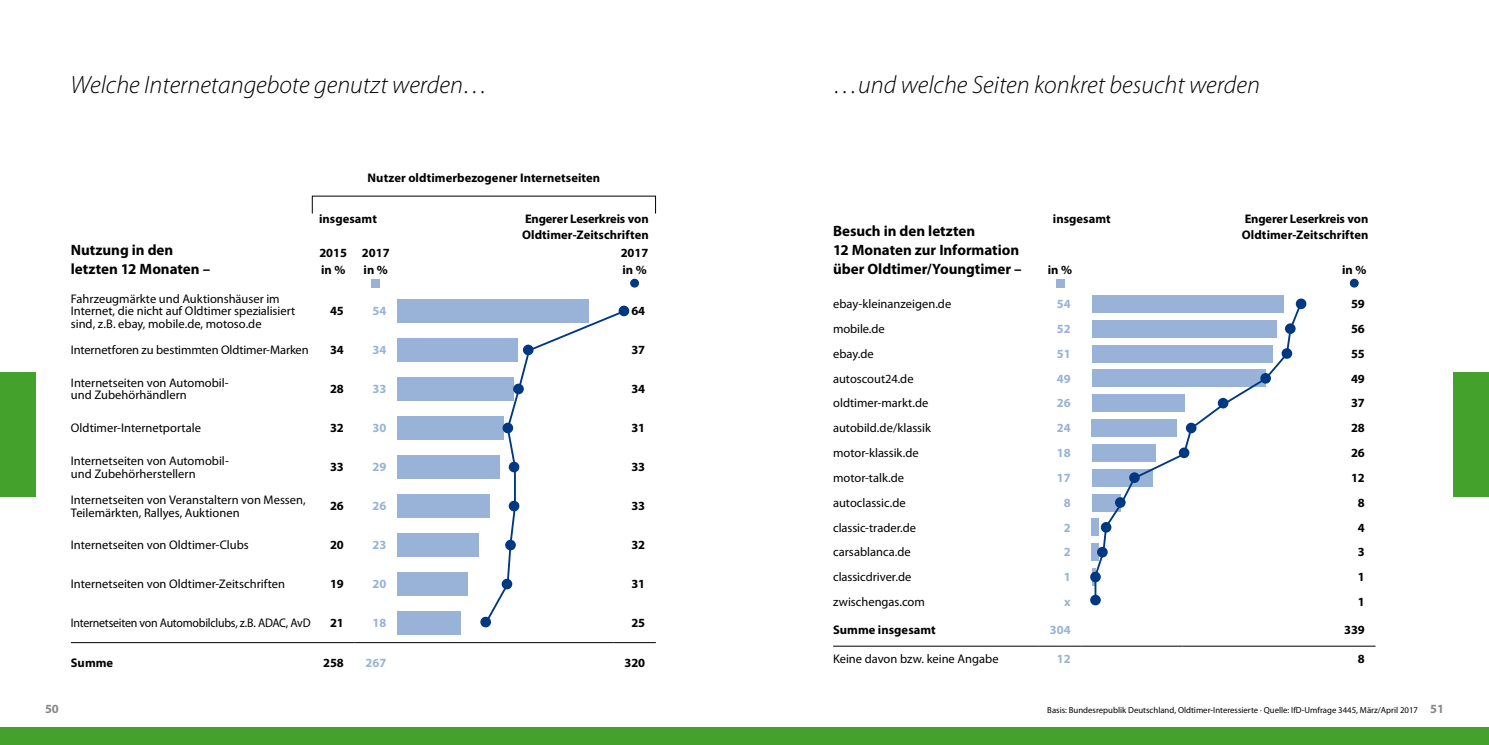
<style>
.page{position:relative;width:1489px;height:745px;background:#fff}
.page>*{position:absolute;margin:0;border:0;box-sizing:border-box;transform-origin:0 0}
.t1{font:italic 300 25px "Myriad Pro";color:#000}
.t2{font:700 15px/18.8px "Myriad Pro";color:#000}
.t3{font:12.5px/12.5px "Myriad Pro";color:#000}
.t4{font:700 12.5px/16.2px "Myriad Pro";color:#000}
.t5{font:700 12.5px "Myriad Pro";color:#98b3d7}
.t6{font:12.5px "Myriad Pro";letter-spacing:-.02em;color:#000;scale:.95 1}
.t7{font:700 12.5px "Myriad Pro";color:#87888a}
.t8{font:8.75px "Myriad Pro";color:#000}
.s1{font-weight:700;font-size:12.5px;color:#87888a}
</style>
<div class="page">
<div style="left:0;top:372px;width:35px;height:124px;background:#44a12b"></div>
<div style="left:0;top:726px;width:1488px;height:18px;background:#44a12b"></div>
<div style="left:1453px;top:372px;width:35px;height:124px;background:#44a12b"></div>
<hr style="left:71px;top:642px;width:241px;height:1px;background:#000">
<hr style="left:312px;top:642px;width:42px;height:1px;background:#000">
<hr style="left:354px;top:642px;width:43px;height:1px;background:#000">
<hr style="left:397px;top:642px;width:87px;height:1px;background:#000">
<hr style="left:484px;top:642px;width:129px;height:1px;background:#000">
<hr style="left:613px;top:642px;width:43px;height:1px;background:#000">
<div style="left:371px;top:278px;width:9px;height:9px;background:#98b3d7"></div>
<div style="left:630px;top:279px;width:8px;height:8px;background:#003882;border-radius:50%"></div>
<div style="left:630px;top:278px;width:9px;height:9px;border:1px solid #003882;border-radius:50%"></div>
<div style="left:397px;top:299px;width:191px;height:23px;background:#98b3d7"></div>
<div style="left:619px;top:306px;width:9px;height:9px;background:#003882;border-radius:50%"></div>
<div style="left:618px;top:305px;width:11px;height:11px;border:1px solid #003882;border-radius:50%"></div>
<div style="left:397px;top:338px;width:120px;height:23px;background:#98b3d7"></div>
<div style="left:397px;top:377px;width:117px;height:23px;background:#98b3d7"></div>
<div style="left:397px;top:416px;width:106px;height:23px;background:#98b3d7"></div>
<div style="left:397px;top:455px;width:103px;height:23px;background:#98b3d7"></div>
<div style="left:397px;top:494px;width:92px;height:23px;background:#98b3d7"></div>
<div style="left:397px;top:533px;width:81px;height:23px;background:#98b3d7"></div>
<div style="left:397px;top:572px;width:71px;height:23px;background:#98b3d7"></div>
<div style="left:397px;top:611px;width:64px;height:23px;background:#98b3d7"></div>
<div style="left:481px;top:617px;width:9px;height:9px;background:#003882;border-radius:50%"></div>
<div style="left:480px;top:616px;width:11px;height:11px;border:1px solid #003882;border-radius:50%"></div>
<svg style="left:484px;top:308px;width:142px;height:316px"></svg>
<hr style="left:833px;top:645px;width:205px;height:1px;background:#000">
<hr style="left:1038px;top:645px;width:43px;height:1px;background:#000">
<hr style="left:1081px;top:645px;width:101px;height:1px;background:#000">
<hr style="left:1182px;top:645px;width:150px;height:1px;background:#000">
<hr style="left:1332px;top:645px;width:43px;height:1px;background:#000">
<div style="left:1055px;top:278px;width:9px;height:9px;background:#98b3d7"></div>
<div style="left:1350px;top:279px;width:7px;height:8px;background:#003882;border-radius:50%"></div>
<div style="left:1349px;top:278px;width:9px;height:9px;border:1px solid #003882;border-radius:50%"></div>
<div style="left:1091px;top:295px;width:192px;height:17px;background:#98b3d7"></div>
<div style="left:1295px;top:298px;width:11px;height:11px;background:#003882;border-radius:50%"></div>
<div style="left:1091px;top:394px;width:92px;height:18px;background:#98b3d7"></div>
<div style="left:1091px;top:419px;width:85px;height:17px;background:#98b3d7"></div>
<div style="left:1091px;top:443px;width:64px;height:18px;background:#98b3d7"></div>
<div style="left:1091px;top:468px;width:61px;height:18px;background:#98b3d7"></div>
<div style="left:1091px;top:493px;width:29px;height:18px;background:#98b3d7"></div>
<div style="left:1091px;top:518px;width:7px;height:18px;background:#98b3d7"></div>
<div style="left:1091px;top:543px;width:7px;height:17px;background:#98b3d7"></div>
<div style="left:1090px;top:571px;width:10px;height:11px;background:#003882;border-radius:50%"></div>
<div style="left:1090px;top:594px;width:10px;height:11px;background:#003882;border-radius:50%"></div>
<svg style="left:1093px;top:300px;width:210px;height:301px"></svg>
<h1 class="t1" style="left:71px;top:70px;width:419px">Welche Internetangebote genutzt werden…</h1>
<h1 class="t1" style="left:833px;top:70px;width:428px">…und welche Seiten konkret besucht werden</h1>
<p class="t4" style="left:367px;top:169px;width:234px">Nutzer oldtimerbezogener Internetseiten</p>
<p class="t4" style="left:319px;top:210px;width:59px">insgesamt</p>
<p class="t4" style="left:522px;top:210px;width:128px">Engerer Leserkreis von<br>Oldtimer-Zeitschriften</p>
<p class="t2" style="left:71px;top:240px;width:141px">Nutzung in den letzten 12 Monaten –</p>
<p class="t4" style="left:319px;top:244px;width:29px">2015 in %</p>
<p class="t4" style="left:362px;top:244px;width:29px">2017 in %</p>
<p class="t4" style="left:620px;top:244px;width:29px">2017 in %</p>
<p class="t3" style="left:71px;top:292px;width:226px">Fahrzeugmärkte und Auktionshäuser im<br>Internet, die nicht auf Oldtimer spezialisiert sind, z.B. ebay, mobile.de, motoso.de</p>
<p class="t4" style="left:330px;top:302px;width:15px">45</p>
<p class="t5" style="left:372px;top:302px;width:15px">54</p>
<p class="t4" style="left:631px;top:302px;width:15px">64</p>
<p class="t3" style="left:71px;top:343px;width:239px">Internetforen zu bestimmten Oldtimer-Marken</p>
<p class="t4" style="left:330px;top:341px;width:15px">34</p>
<p class="t5" style="left:372px;top:341px;width:15px">34</p>
<p class="t4" style="left:631px;top:341px;width:15px">37</p>
<p class="t3" style="left:71px;top:376px;width:159px">Internetseiten von Automobil&shy;und Zubehörhändlern</p>
<p class="t4" style="left:330px;top:380px;width:15px">28</p>
<p class="t5" style="left:372px;top:380px;width:15px">33</p>
<p class="t4" style="left:631px;top:380px;width:15px">34</p>
<p class="t3" style="left:71px;top:421px;width:132px">Oldtimer-Internetportale</p>
<p class="t4" style="left:330px;top:419px;width:15px">32</p>
<p class="t5" style="left:372px;top:419px;width:15px">30</p>
<p class="t4" style="left:631px;top:419px;width:15px">31</p>
<p class="t3" style="left:71px;top:454px;width:159px">Internetseiten von Automobil&shy;und Zubehörherstellern</p>
<p class="t4" style="left:330px;top:458px;width:15px">33</p>
<p class="t5" style="left:372px;top:458px;width:15px">29</p>
<p class="t4" style="left:631px;top:458px;width:15px">33</p>
<p class="t3" style="left:71px;top:493px;width:236px">Internetseiten von Veranstaltern von Messen,<br>Teilemärkten, Rallyes, Auktionen</p>
<p class="t4" style="left:330px;top:497px;width:15px">26</p>
<p class="t5" style="left:372px;top:497px;width:15px">26</p>
<p class="t4" style="left:631px;top:497px;width:15px">33</p>
<p class="t3" style="left:71px;top:538px;width:179px">Internetseiten von Oldtimer-Clubs</p>
<p class="t4" style="left:330px;top:536px;width:15px">20</p>
<p class="t5" style="left:372px;top:536px;width:15px">23</p>
<p class="t4" style="left:631px;top:536px;width:15px">32</p>
<p class="t3" style="left:71px;top:577px;width:216px">Internetseiten von Oldtimer-Zeitschriften</p>
<p class="t4" style="left:330px;top:575px;width:15px">19</p>
<p class="t5" style="left:372px;top:575px;width:15px">20</p>
<p class="t4" style="left:631px;top:575px;width:15px">31</p>
<p class="t6" style="left:71px;top:615px;width:254px">Internetseiten von Automobilclubs, z.B. ADAC, AvD</p>
<p class="t4" style="left:330px;top:614px;width:15px">21</p>
<p class="t5" style="left:372px;top:614px;width:15px">18</p>
<p class="t4" style="left:631px;top:614px;width:15px">25</p>
<p class="t4" style="left:71px;top:653px;width:44px">Summe</p>
<p class="t4" style="left:323px;top:653px;width:22px">258</p>
<p class="t5" style="left:365px;top:653px;width:22px">267</p>
<p class="t4" style="left:624px;top:653px;width:22px">320</p>
<p class="t2" style="left:833px;top:221px;width:190px">Besuch in den letzten<br>12 Monaten zur Information über Oldtimer/Youngtimer –</p>
<p class="t4" style="left:1052px;top:210px;width:59px">insgesamt</p>
<p class="t4" style="left:1241px;top:210px;width:128px">Engerer Leserkreis von<br>Oldtimer-Zeitschriften</p>
<p class="t4" style="left:1047px;top:261px;width:26px">in %</p>
<p class="t4" style="left:1341px;top:261px;width:26px">in %</p>
<p class="t3" style="left:833px;top:297px;width:120px">ebay-kleinanzeigen.de</p>
<p class="t5" style="left:1056px;top:295px;width:15px">54</p>
<p class="t4" style="left:1350px;top:295px;width:15px">59</p>
<p class="t3" style="left:833px;top:322px;width:53px">mobile.de</p>
<p class="t5" style="left:1056px;top:320px;width:15px">52</p>
<p class="t4" style="left:1350px;top:320px;width:15px">56</p>
<p class="t3" style="left:833px;top:347px;width:42px">ebay.de</p>
<p class="t5" style="left:1056px;top:345px;width:15px">51</p>
<p class="t4" style="left:1350px;top:345px;width:15px">55</p>
<p class="t3" style="left:833px;top:371px;width:82px">autoscout24.de</p>
<p class="t5" style="left:1056px;top:370px;width:15px">49</p>
<p class="t4" style="left:1350px;top:369px;width:15px">49</p>
<p class="t3" style="left:833px;top:396px;width:97px">oldtimer-markt.de</p>
<p class="t5" style="left:1056px;top:395px;width:15px">26</p>
<p class="t4" style="left:1350px;top:394px;width:15px">37</p>
<p class="t3" style="left:833px;top:421px;width:99px">autobild.de/klassik</p>
<p class="t5" style="left:1056px;top:419px;width:15px">24</p>
<p class="t4" style="left:1350px;top:419px;width:15px">28</p>
<p class="t3" style="left:833px;top:446px;width:87px">motor-klassik.de</p>
<p class="t5" style="left:1056px;top:444px;width:15px">18</p>
<p class="t4" style="left:1350px;top:444px;width:15px">26</p>
<p class="t3" style="left:833px;top:471px;width:72px">motor-talk.de</p>
<p class="t5" style="left:1056px;top:469px;width:15px">17</p>
<p class="t4" style="left:1350px;top:469px;width:15px">12</p>
<p class="t3" style="left:833px;top:495px;width:74px">autoclassic.de</p>
<p class="t5" style="left:1063px;top:494px;width:8px">8</p>
<p class="t4" style="left:1357px;top:493px;width:8px">8</p>
<p class="t3" style="left:833px;top:520px;width:85px">classic-trader.de</p>
<p class="t5" style="left:1063px;top:519px;width:8px">2</p>
<p class="t4" style="left:1357px;top:518px;width:8px">4</p>
<p class="t3" style="left:833px;top:545px;width:79px">carsablanca.de</p>
<p class="t5" style="left:1063px;top:543px;width:8px">2</p>
<p class="t4" style="left:1357px;top:543px;width:8px">3</p>
<p class="t3" style="left:833px;top:570px;width:80px">classicdriver.de</p>
<p class="t5" style="left:1063px;top:568px;width:8px">1</p>
<p class="t4" style="left:1357px;top:568px;width:8px">1</p>
<p class="t3" style="left:833px;top:595px;width:93px">zwischengas.com</p>
<p class="t5" style="left:1064px;top:593px;width:8px">x</p>
<p class="t4" style="left:1357px;top:593px;width:8px">1</p>
<p class="t4" style="left:833px;top:621px;width:104px">Summe insgesamt</p>
<p class="t5" style="left:1049px;top:621px;width:22px">304</p>
<p class="t4" style="left:1343px;top:621px;width:22px">339</p>
<p class="t3" style="left:833px;top:652px;width:167px">Keine davon bzw. keine Angabe</p>
<p class="t5" style="left:1056px;top:650px;width:15px">12</p>
<p class="t4" style="left:1357px;top:649px;width:8px">8</p>
<p class="t7" style="left:45px;top:700px;width:15px">50</p>
<p class="t8" style="left:1047px;top:704px;width:398px">Basis: Bundesrepublik Deutschland, Oldtimer-Interessierte · Quelle: IfD-Umfrage 3445, März/April 2017 <span class="s1">51</span></p>
</div>
